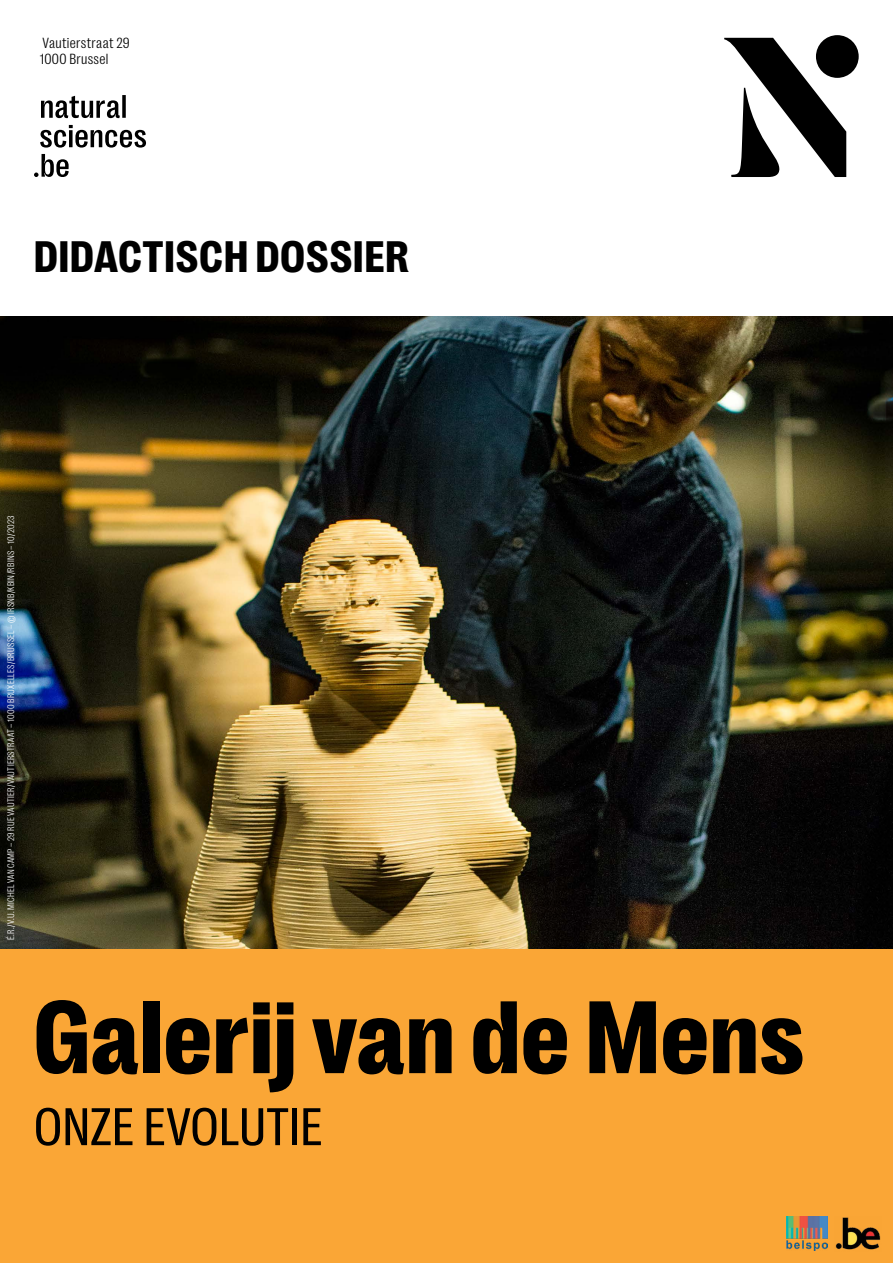
<style>
.page{position:relative;width:893px;height:1263px;background:#fff}
.page>*{position:absolute;margin:0;border:0;box-sizing:border-box;transform-origin:0 0}
.t1{font:105px "PP Right Grotesk Compact Dark";letter-spacing:.01em;color:#000}
.t2{font:54px "PP Right Grotesk Compact";letter-spacing:.01em;color:#000}
.t3{font:45px "PP Right Grotesk Compact Dark";letter-spacing:.025em;color:#000}
.t4{font:300 15px/16.5px "PP Right Grotesk Compact";letter-spacing:.02em;color:#000}
.t5{font:300 9.75px "PP Right Grotesk Compact";letter-spacing:.025em;color:#fff}
</style>
<div class="page">
<div style="left:0;top:947px;width:893px;height:316px;background:#faa636"></div>
<img style="left:0;top:317px;width:893px;height:631px">
<svg style="left:724px;top:38px;width:122px;height:139px"></svg>
<div style="left:816px;top:35px;width:43px;height:43px;background:#000;border-radius:50%"></div>
<svg style="left:34px;top:154px;width:35px;height:23px"></svg>
<svg style="left:40px;top:125px;width:106px;height:23px"></svg>
<svg style="left:41px;top:95px;width:85px;height:23px"></svg>
<img style="left:835px;top:1217px;width:46px;height:33px">
<img style="left:787px;top:1216px;width:41px;height:34px">
<h3 class="t4" style="left:40px;top:34px;width:91px">Vautierstraat 29<br>1000 Brussel</h3>
<h3 class="t3" style="left:34px;top:233px;width:376px">DIDACTISCH DOSSIER</h3>
<p class="t5" style="left:6px;top:940px;width:426px;rotate:-90deg">É.R./V.U. MICHEL VAN CAMP – 29 RUE VAUTIER/VAUTIERSTRAAT – 1000 BRUXELLES/BRUSSEL – © IRSNB/KBIN/RBINS – 10/2023</p>
<h1 class="t1" style="left:34px;top:981px;width:771px">Galerij van de Mens</h1>
<h2 class="t2" style="left:34px;top:1098px;width:290px">ONZE EVOLUTIE</h2>
</div>
